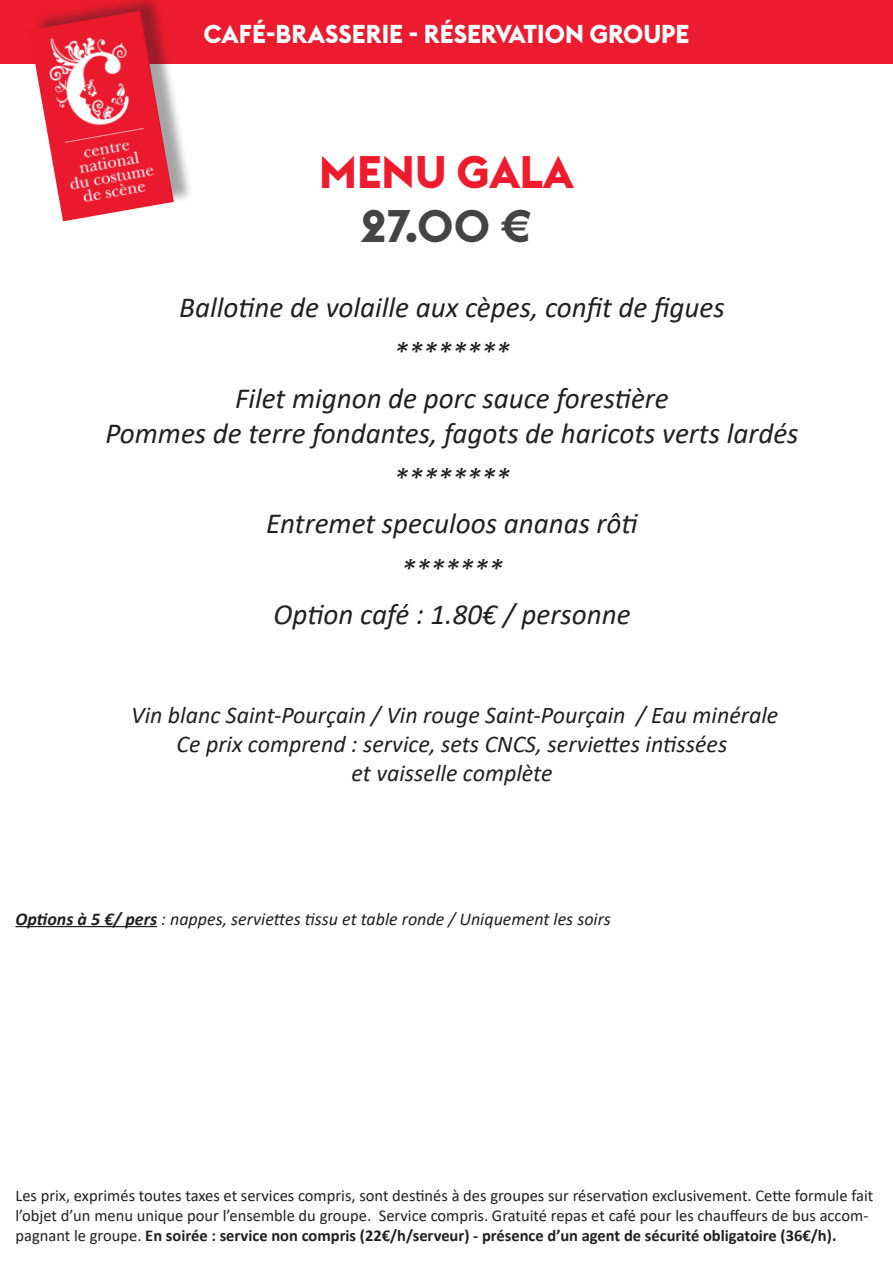
<style>
.page{position:relative;width:893px;height:1263px;background:#fff}
.page>*{position:absolute;margin:0;border:0;box-sizing:border-box;transform-origin:0 0}
.t1{font:700 45px "Euclid BP";color:#ee1b2d}
.t2{font:700 45px "Euclid BP";color:#444}
.t3{font:italic 29.1px/45.3px "Calibri";color:#231f20;text-align:center}
.t4{font:700 25.5px "Euclid BP";color:#fff}
.t5{font:italic 24px/28.8px "Calibri";color:#231f20;text-align:center}
.t6{font:italic 18px "Calibri";color:#231f20}
.t7{font:16.5px/19.8px "Calibri";color:#231f20}
.s1{font-weight:700}
</style>
<div class="page">
<div style="left:0;top:0;width:893px;height:64px;background:#ec1b30"></div>
<hr style="left:15px;top:926px;width:142px;height:1px;background:#231f20">
<div style="left:34px;top:0;width:160px;height:221px;background:#231f20;opacity:.4"></div>
<img style="left:34px;top:11px;width:140px;height:210px">
<h3 class="t4" style="left:204px;top:18px;width:487px">CAFÉ-BRASSERIE - RÉSERVATION GROUPE</h3>
<h1 class="t1" style="left:319px;top:143px;width:256px">MENU GALA</h1>
<h1 class="t2" style="left:361px;top:197px;width:172px">27.00 €</h1>
<h2 class="t3" style="left:179px;top:284px;width:547px">Ballotine de volaille aux cèpes, confit de figues ********<br>Filet mignon de porc sauce forestière</h2>
<h2 class="t3" style="left:105px;top:409px;width:695px">Pommes de terre fondantes, fagots de haricots verts lardés ********<br>Entremet speculoos ananas rôti<br>*******<br>Option café : 1.80€ / personne</h2>
<h3 class="t5" style="left:131px;top:699px;width:649px">Vin blanc Saint-Pourçain / Vin rouge Saint-Pourçain / Eau minérale<br>Ce prix comprend : service, sets CNCS, serviettes intissées<br>et vaisselle complète</h3>
<p class="t6" style="left:15px;top:906px;width:597px"><span class="s1">Options à 5 €/ pers</span> : nappes, serviettes tissu et table ronde / Uniquement les soirs</p>
<p class="t7" style="left:15px;top:1185px;width:859px">Les prix, exprimés toutes taxes et services compris, sont destinés à des groupes sur réservation exclusivement. Cette formule fait l’objet d’un menu unique pour l’ensemble du groupe. Service compris. Gratuité repas et café pour les chauffeurs de bus accom&shy;pagnant le groupe. <span class="s1">En soirée : service non compris (22€/h/serveur) - présence d’un agent de sécurité obligatoire (36€/h).</span></p>
</div>
